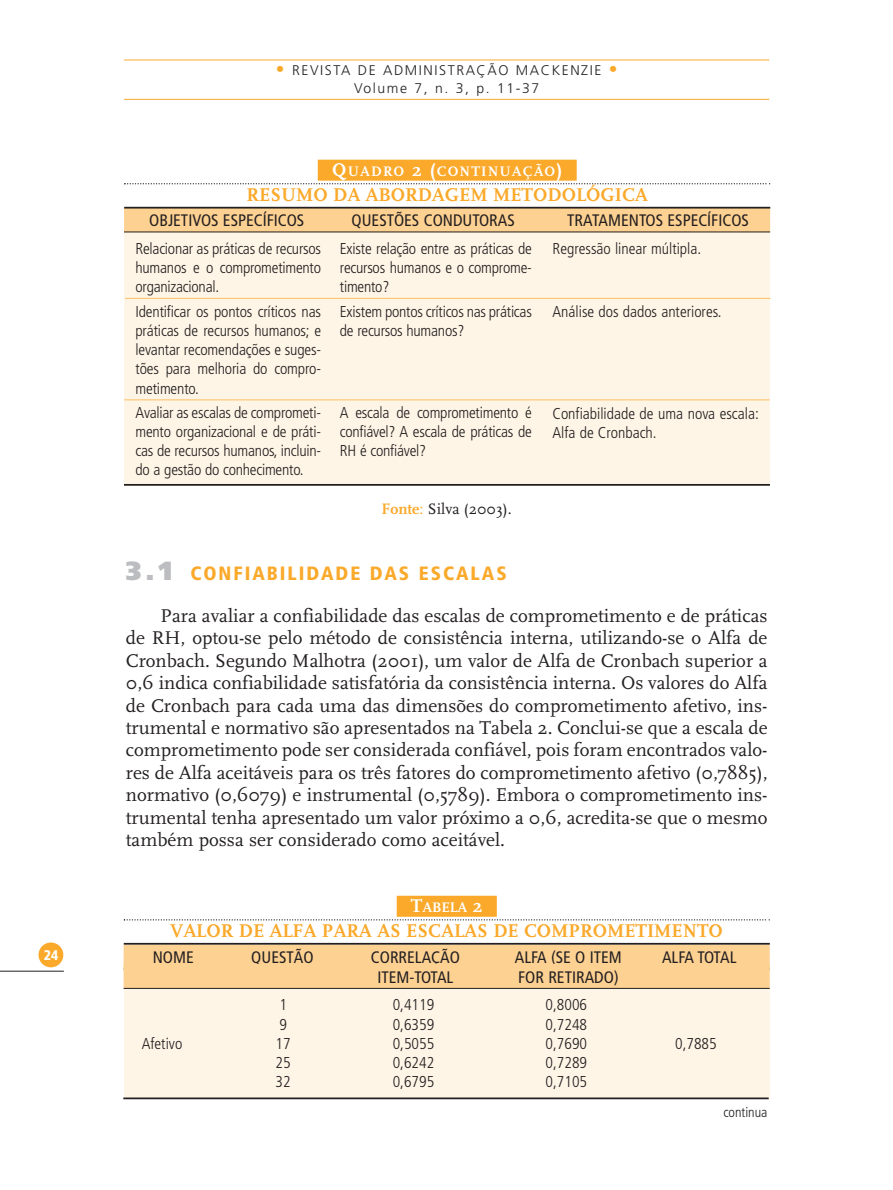
<style>
.page{position:relative;width:893px;height:1190px;background:#fff}
.page>*{position:absolute;margin:0;border:0;box-sizing:border-box;transform-origin:0 0}
.t1{font:19.25px/22.4px "FF Scala";color:#231f20;text-align:justify}
.t2{font:700 19.25px "FF Scala";color:#faa92a}
.t3{font:900 condensed 19.25px "Frutiger";letter-spacing:.105em;color:#faa92a}
.t4{font:condensed 16.62px "Frutiger";color:#231f20}
.t5{font:condensed 16.62px "Frutiger";letter-spacing:-.045em;color:#231f20}
.t6{font:300 condensed 15.75px/19.2px "Frutiger";letter-spacing:-.015em;color:#231f20;text-align:justify}
.t7{font:15.75px "FF Scala";color:#231f20}
.t8{font:700 14.35px "FF Scala";letter-spacing:.08em;color:#fff}
.t9{font:300 14px/17.5px "Frutiger";letter-spacing:.11em;color:#231f20;text-align:center}
.t10{font:300 condensed 14px "Frutiger";color:#231f20}
.t11{font:900 condensed 14px "Frutiger";color:#fff}
.s1{font-size:17.5px;color:#faa92a}
.s2{font-size:19.25px}
.s3{font-weight:700;color:#faa92a}
.s4{color:#faa92a}
.s5{font-stretch:normal;font-size:26.25px;color:#bcbdc0}
</style>
<div class="page">
<div style="left:38px;top:943px;width:25px;height:24px;background:#faa92a;border-radius:50%"></div>
<hr style="left:0;top:971px;width:64px;height:1px;background:#231f20">
<hr style="left:124px;top:99px;width:645px;height:1px;background:#faa92a">
<hr style="left:124px;top:60px;width:645px;height:1px;background:#faa92a">
<div style="left:124px;top:229px;width:646px;height:257px;background:#fef5e6"></div>
<div style="left:124px;top:207px;width:646px;height:25px;background:#fdd192"></div>
<hr style="left:124px;top:232px;width:646px;height:1px;background:#231f20">
<div style="left:318px;top:160px;width:258px;height:21px;background:#faa92a"></div>
<svg style="left:124px;top:183px;width:646px;height:1px"></svg>
<hr style="left:124px;top:207px;width:646px;height:2px;background:#231f20">
<hr style="left:124px;top:484px;width:646px;height:2px;background:#231f20">
<hr style="left:125px;top:298px;width:645px;height:1px;background:#fdc16b">
<hr style="left:124px;top:399px;width:645px;height:1px;background:#fdc16b">
<div style="left:124px;top:964px;width:645px;height:135px;background:#fef5e6"></div>
<div style="left:124px;top:945px;width:645px;height:24px;background:#fdd192"></div>
<div style="left:124px;top:964px;width:645px;height:25px;background:#fdd192"></div>
<hr style="left:124px;top:988px;width:645px;height:1px;background:#231f20">
<div style="left:396px;top:896px;width:101px;height:21px;background:#faa92a"></div>
<svg style="left:124px;top:919px;width:645px;height:1px"></svg>
<hr style="left:124px;top:943px;width:645px;height:2px;background:#231f20">
<hr style="left:123px;top:1098px;width:645px;height:1px;background:#231f20">
<p class="t11" style="left:44px;top:949px;width:16px">24</p>
<p class="t9" style="left:276px;top:63px;width:343px"><span class="s1">•</span> REVISTA DE ADMINISTRAÇÃO MACKENZIE <span class="s1">•<br></span>Volume 7, n. 3, p. 11-37</p>
<p class="t8" style="left:332px;top:165px;width:232px"><span class="s2">Q</span>UADRO <span class="s2">2 (</span>CONTINUAÇÃO<span class="s2">)</span></p>
<p class="t2" style="left:246px;top:187px;width:403px">RESUMO DA ABORDAGEM METODOLÓGICA</p>
<p class="t4" style="left:149px;top:214px;width:156px">OBJETIVOS ESPECÍFICOS</p>
<p class="t4" style="left:351px;top:214px;width:165px">QUESTÕES CONDUTORAS</p>
<p class="t4" style="left:567px;top:214px;width:183px">TRATAMENTOS ESPECÍFICOS</p>
<p class="t6" style="left:135px;top:240px;width:187px">Relacionar as práticas de recursos humanos e o comprometimento organizacional.</p>
<p class="t6" style="left:135px;top:303px;width:187px">Identificar os pontos críticos nas práticas de recursos humanos; e levantar recomendações e suges&shy;tões para melhoria do compro&shy;metimento.</p>
<p class="t6" style="left:135px;top:404px;width:187px">Avaliar as escalas de comprometi&shy;mento organizacional e de práti&shy;cas de recursos humanos, incluin&shy;do a gestão do conhecimento.</p>
<p class="t6" style="left:552px;top:240px;width:150px">Regressão linear múltipla.</p>
<p class="t6" style="left:340px;top:240px;width:193px">Existe relação entre as práticas de recursos humanos e o comprome&shy;timento?</p>
<p class="t6" style="left:340px;top:303px;width:193px">Existem pontos críticos nas práticas de recursos humanos?</p>
<p class="t6" style="left:552px;top:303px;width:170px">Análise dos dados anteriores.</p>
<p class="t6" style="left:340px;top:404px;width:193px">A escala de comprometimento é confiável? A escala de práticas de RH é confiável?</p>
<p class="t6" style="left:552px;top:405px;width:208px">Confiabilidade de uma nova escala:<br>Alfa de Cronbach.</p>
<p class="t7" style="left:381px;top:502px;width:132px"><span class="s3">Fonte</span><span class="s4">:</span> Silva (2003).</p>
<p class="t3" style="left:126px;top:566px;width:382px"><span class="s5">3.1</span> CONFIABILIDADE DAS ESCALAS</p>
<p class="t1" style="left:126px;top:606px;width:643px;text-indent:35px">Para avaliar a confiabilidade das escalas de comprometimento e de práticas de RH, optou-se pelo método de consistência interna, utilizando-se o Alfa de Cronbach. Segundo Malhotra (2001), um valor de Alfa de Cronbach superior a 0,6 indica confiabilidade satisfatória da consistência interna. Os valores do Alfa de Cronbach para cada uma das dimensões do comprometimento afetivo, ins&shy;trumental e normativo são apresentados na Tabela 2. Conclui-se que a escala de comprometimento pode ser considerada confiável, pois foram encontrados valo&shy;res de Alfa aceitáveis para os três fatores do comprometimento afetivo (0,7885), normativo (0,6079) e instrumental (0,5789). Embora o comprometimento ins&shy;trumental tenha apresentado um valor próximo a 0,6, acredita-se que o mesmo também possa ser considerado como aceitável.</p>
<p class="t8" style="left:411px;top:901px;width:73px"><span class="s2">T</span>ABELA <span class="s2">2</span></p>
<p class="t2" style="left:171px;top:923px;width:553px">VALOR DE ALFA PARA AS ESCALAS DE COMPROMETIMENTO</p>
<p class="t4" style="left:153px;top:951px;width:42px">NOME</p>
<p class="t4" style="left:251px;top:951px;width:64px">QUESTÃO</p>
<p class="t4" style="left:371px;top:951px;width:90px">CORRELAÇÃO</p>
<p class="t4" style="left:515px;top:951px;width:109px">ALFA (SE O ITEM</p>
<p class="t5" style="left:662px;top:951px;width:76px">ALFA TOTAL</p>
<p class="t4" style="left:377px;top:970px;width:77px">ITEM-TOTAL</p>
<p class="t4" style="left:518px;top:970px;width:102px">FOR RETIRADO)</p>
<p class="t6" style="left:142px;top:1035px;width:42px">Afetivo</p>
<p class="t6" style="left:275px;top:997px;width:17px;text-align:left">1<br>9<br>17<br>25<br>32</p>
<p class="t6" style="left:392px;top:996px;width:43px">0,4119</p>
<p class="t6" style="left:545px;top:996px;width:43px">0,8006</p>
<p class="t6" style="left:392px;top:1016px;width:43px">0,6359</p>
<p class="t6" style="left:545px;top:1016px;width:43px">0,7248</p>
<p class="t6" style="left:392px;top:1035px;width:43px">0,5055</p>
<p class="t6" style="left:545px;top:1035px;width:43px">0,7690</p>
<p class="t6" style="left:675px;top:1035px;width:43px">0,7885</p>
<p class="t6" style="left:392px;top:1054px;width:43px">0,6242</p>
<p class="t6" style="left:545px;top:1054px;width:43px">0,7289</p>
<p class="t6" style="left:392px;top:1073px;width:43px">0,6795</p>
<p class="t6" style="left:545px;top:1073px;width:43px">0,7105</p>
<p class="t10" style="left:723px;top:1107px;width:46px">continua</p>
</div>
